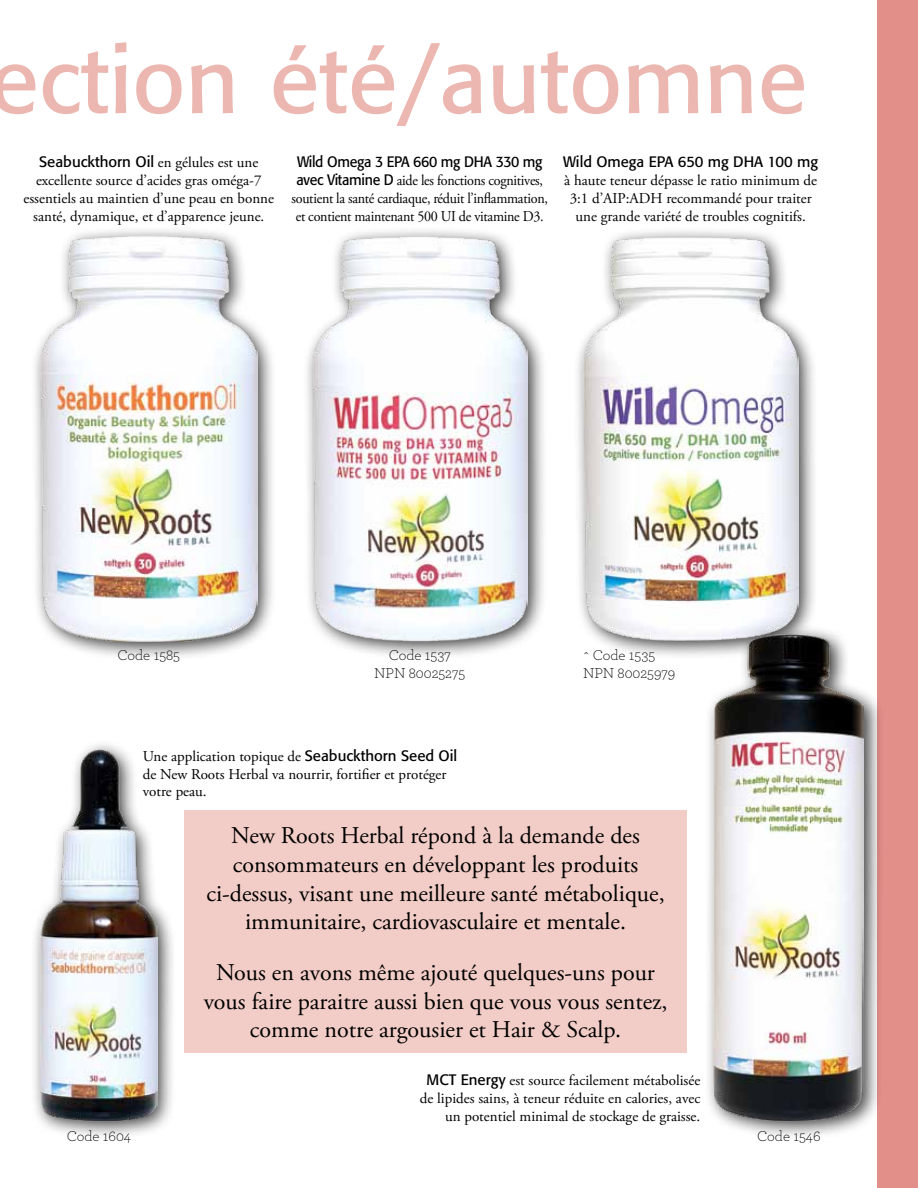
<style>
.page{position:relative;width:918px;height:1188px;background:#fff}
.page>*{position:absolute;margin:0;border:0;box-sizing:border-box;transform-origin:0 0}
.t1{font:91.5px "Formata";color:#ecb7b0}
.t2{font:24px/28.8px "Adobe Garamond Pro";color:#000;text-align:center}
.t3{font:15px/18px "Adobe Garamond Pro";color:#000;text-align:center}
.t4{font:15px/18px "Adobe Garamond Pro";letter-spacing:-.02em;color:#000;text-align:center;scale:.94 1}
.t5{font:300 15px/18px "Archer";color:#000}
.t6{font:15px "Formata";color:#000}
.t7{font:15px "Formata";letter-spacing:-.02em;color:#000;scale:.94 1}
.s1{font-family:"Adobe Garamond Pro"}
.s2{font-family:"Formata"}
</style>
<div class="page">
<div style="left:184px;top:810px;width:503px;height:243px;background:#f2ccc6"></div>
<div style="left:878px;top:0;width:40px;height:1188px;background:#e28e89"></div>
<div style="left:31px;top:226px;width:246px;height:435px;background:#000;opacity:.75"></div>
<img style="left:40px;top:236px;width:217px;height:405px">
<div style="left:573px;top:226px;width:245px;height:433px;background:#000;opacity:.75"></div>
<img style="left:583px;top:236px;width:215px;height:405px">
<div style="left:31px;top:739px;width:146px;height:401px;background:#000;opacity:.75"></div>
<img style="left:40px;top:749px;width:117px;height:371px">
<div style="left:703px;top:624px;width:181px;height:516px;background:#000;opacity:.75"></div>
<img style="left:714px;top:634px;width:150px;height:487px">
<div style="left:302px;top:226px;width:245px;height:434px;background:#000;opacity:.75"></div>
<img style="left:312px;top:236px;width:215px;height:405px">
<h1 class="t1" style="left:-11px;top:25px;width:820px">ection été/automne</h1>
<p class="t6" style="left:39px;top:153px;width:221px">Seabuckthorn Oil <span class="s1">en gélules est une</span></p>
<p class="t3" style="left:24px;top:172px;width:252px">excellente source d’acides gras oméga‑7 essentiels au maintien d’une peau en bonne santé, dynamique, et d’apparence jeune.</p>
<p class="t7" style="left:297px;top:153px;width:263px">Wild Omega 3 EPA 660 mg DHA 330 mg</p>
<p class="t4" style="left:292px;top:172px;width:274px"><span class="s2">avec Vitamine D</span> aide les fonctions cognitives, soutient la santé cardiaque, réduit l’inflammation, et contient maintenant 500 UI de vitamine D3.</p>
<p class="t6" style="left:563px;top:153px;width:256px">Wild Omega EPA 650 mg DHA 100 mg</p>
<p class="t3" style="left:564px;top:172px;width:254px">à haute teneur dépasse le ratio minimum de<br>3:1 d’AIP:ADH recommandé pour traiter une grande variété de troubles cognitifs.</p>
<p class="t5" style="left:117px;top:645px;width:64px">Code 1585</p>
<p class="t5" style="left:374px;top:645px;width:93px;text-align:center">Code 1537<br>NPN 80025275</p>
<p class="t3" style="left:143px;top:748px;width:316px;line-height:17.5px;text-align:left">Une application topique de <span class="s2">Seabuckthorn Seed Oil </span>de New Roots Herbal va nourrir, fortifier et protéger votre peau.</p>
<p class="t5" style="left:583px;top:645px;width:94px">^ Code 1535<br>NPN 80025979</p>
<h2 class="t2" style="left:206px;top:822px;width:460px">New Roots Herbal répond à la demande des consommateurs en développant les produits ci-dessus, visant une meilleure santé métabolique, immunitaire, cardiovasculaire et mentale.</h2>
<h2 class="t2" style="left:204px;top:959px;width:465px">Nous en avons même ajouté quelques-uns pour vous faire paraitre aussi bien que vous vous sentez, comme notre argousier et Hair &amp; Scalp.</h2>
<p class="t3" style="left:420px;top:1071px;width:282px;text-align:right"><span class="s2">MCT Energy</span> est source facilement métabolisée de lipides sains, à teneur réduite en calories, avec un potentiel minimal de stockage de graisse.</p>
<p class="t5" style="left:67px;top:1126px;width:66px">Code 1604</p>
<p class="t5" style="left:757px;top:1126px;width:65px">Code 1546</p>
</div>
